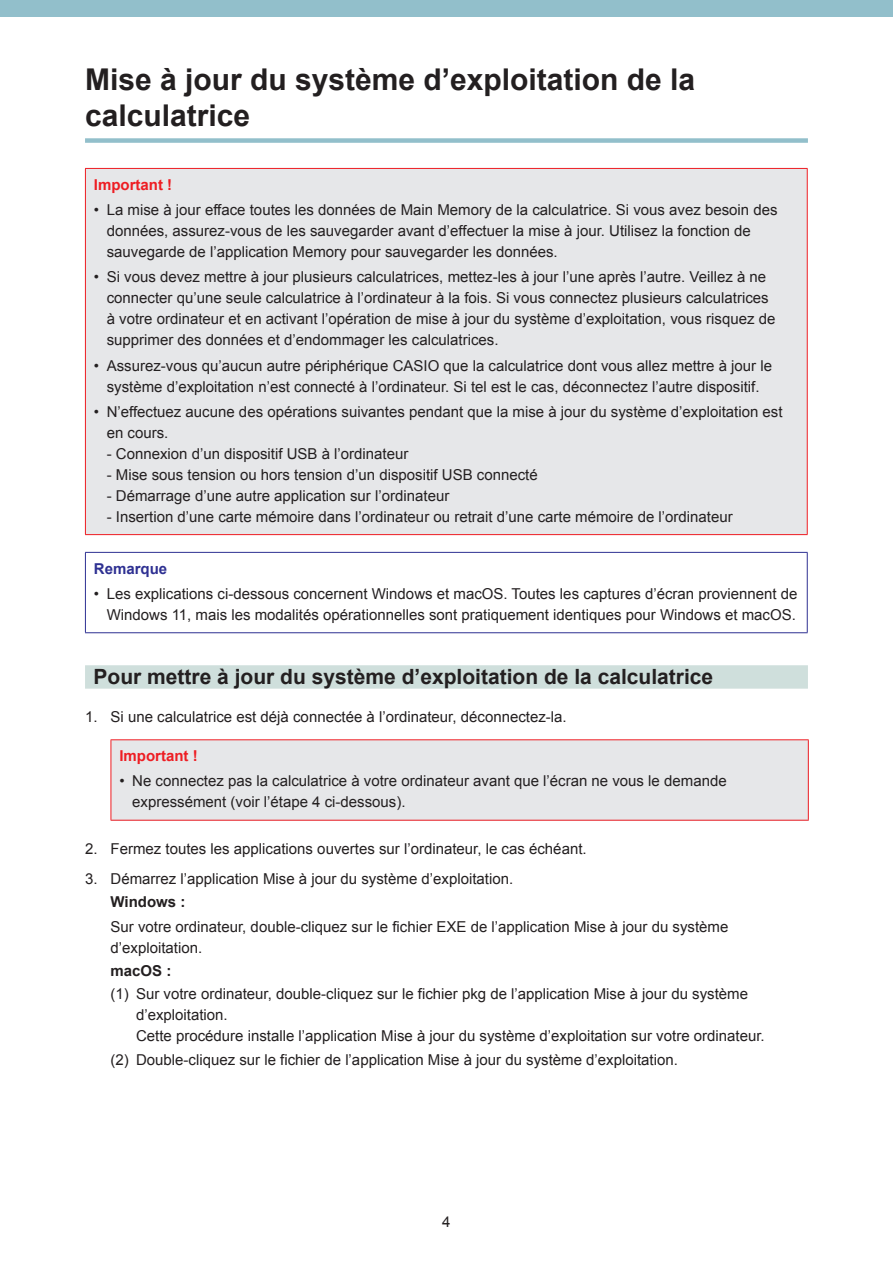
<style>
.page{position:relative;width:893px;height:1263px;background:#fff}
.page>*{position:absolute;margin:0;border:0;box-sizing:border-box;transform-origin:0 0}
.P_H2{font:700 30px/36px "Arial";color:#231f20}
.P_H3{font:700 21px "Arial";color:#231f20}
.P_BASE06{font:15px/21px "Arial";color:#231f20}
.P_STEP_STEP{font:15px "Arial";color:#231f20}
.P_BASE03{font:15px "Arial";color:#231f20}
.P_STEP{font:15px "Arial";color:#231f20}
.P_important{font:700 15px "Arial";color:#ee1d23}
.P_STEP__STEP{font:700 15px "Arial";color:#231f20}
.P_Note{font:700 15px "Arial";color:#2e3092}
</style>
<div class="page">
<div style="left:0;top:0;width:893px;height:17px;background:#92bfcb"></div>
<div style="left:85px;top:138px;width:723px;height:5px;background:#92bfcb"></div>
<div style="left:85px;top:168px;width:722px;height:367px;background:#e6e7e9"></div>
<hr style="left:85px;top:168px;width:723px;height:1px;background:#ee1d23">
<hr style="left:85px;top:169px;width:1px;height:365px;background:#ee1d23">
<hr style="left:807px;top:169px;width:1px;height:365px;background:#ee1d23">
<hr style="left:85px;top:534px;width:723px;height:1px;background:#ee1d23">
<hr style="left:85px;top:552px;width:723px;height:1px;background:#2e3092">
<hr style="left:85px;top:553px;width:1px;height:79px;background:#2e3092">
<hr style="left:807px;top:553px;width:1px;height:79px;background:#2e3092">
<hr style="left:85px;top:632px;width:723px;height:1px;background:#2e3092">
<hr style="left:111px;top:739px;width:698px;height:1px;background:#ee1d23">
<hr style="left:808px;top:740px;width:1px;height:80px;background:#ee1d23">
<hr style="left:111px;top:820px;width:698px;height:1px;background:#ee1d23">
<img style="left:89px;top:534px;width:715px;height:287px">
<p class="P_H2" style="left:85px;top:62px;width:612px">Mise à jour du système d’exploitation de la calculatrice</p>
<p class="P_important" style="left:94px;top:175px;width:80px">Important !</p>
<p class="P_BASE06" style="left:107px;top:199px;width:672px">La mise à jour efface toutes les données de Main Memory de la calculatrice. Si vous avez besoin des</p>
<p class="P_BASE06" style="left:94px;top:199px;width:7px">•</p>
<p class="P_BASE06" style="left:94px;top:267px;width:7px">•</p>
<p class="P_BASE06" style="left:94px;top:355px;width:7px">•</p>
<p class="P_BASE06" style="left:94px;top:401px;width:7px">•</p>
<p class="P_BASE06" style="left:107px;top:220px;width:646px">données, assurez-vous de les sauvegarder avant ’d effectuer la mise à jour. Utilisez la fonction de sauvegarde de ’l application Memory pour sauvegarder les données.</p>
<p class="P_BASE06" style="left:107px;top:267px;width:661px">Si vous devez mettre à jour plusieurs calculatrices, mettez-les à jour ’l une après ’l autre. Veillez à ne</p>
<p class="P_BASE06" style="left:107px;top:288px;width:670px">connecter qu’une seule calculatrice ’là ordinateur laà fois. Si vous connectez plusieurs calculatrices à votre ordinateur et en activant ’l opération de mise à jour du système ’d exploitation, vous risquez de supprimer des données et ’d endommager les calculatrices.</p>
<p class="P_BASE06" style="left:107px;top:355px;width:667px">Assurez-vous qu’aucun autre périphérique CASIO que la calculatrice dont vous allez mettre à jour le</p>
<p class="P_BASE06" style="left:107px;top:376px;width:654px">système ’d exploitation ’n est connecté ’là ordinateur. Si tel est le cas, déconnectez ’l autre dispositif.</p>
<p class="P_BASE06" style="left:107px;top:401px;width:677px">N’effectuez aucune des opérations suivantes pendant que la mise à jour du système ’d exploitation est</p>
<p class="P_BASE06" style="left:107px;top:422px;width:63px">en cours.</p>
<p class="P_BASE03" style="left:107px;top:444px;width:303px">- Connexion ’d un dispositif USB ’là ordinateur</p>
<p class="P_BASE03" style="left:107px;top:465px;width:433px">- Mise sous tension ou hors tension ’d un dispositif USB connecté</p>
<p class="P_BASE03" style="left:107px;top:486px;width:344px">- Démarrage ’d une autre application sur ’l ordinateur</p>
<p class="P_BASE03" style="left:107px;top:507px;width:628px">- Insertion ’d une carte mémoire dans ’l ordinateur ou retrait ’d une carte mémoire de ’l ordinateur</p>
<p class="P_Note" style="left:94px;top:559px;width:75px">Remarque</p>
<p class="P_BASE06" style="left:107px;top:583px;width:692px">Les explications ci-dessous concernent Windows et macOS. Toutes les captures ’d écran proviennent de</p>
<p class="P_BASE06" style="left:94px;top:583px;width:7px">•</p>
<p class="P_BASE06" style="left:107px;top:604px;width:691px">Windows 11, mais les modalités opérationnelles sont pratiquement identiques pour Windows et macOS.</p>
<p class="P_H3" style="left:94px;top:663px;width:621px">Pour mettre à jour du système d’exploitation de la calculatrice</p>
<p class="P_STEP" style="left:111px;top:707px;width:458px">Si une calculatrice est déjà connectée ’là ordinateur, déconnectez l a- .</p>
<p class="P_STEP" style="left:85px;top:707px;width:14px">1.</p>
<p class="P_STEP" style="left:85px;top:839px;width:14px">2.</p>
<p class="P_STEP" style="left:85px;top:869px;width:14px">3.</p>
<p class="P_important" style="left:119px;top:746px;width:80px">Important !</p>
<p class="P_BASE06" style="left:132px;top:771px;width:596px">Ne connectez pas la calculatrice à votre ordinateur avant que ’l écran ne vous le demande</p>
<p class="P_BASE06" style="left:119px;top:771px;width:7px">•</p>
<p class="P_BASE06" style="left:132px;top:792px;width:275px">expressément (voir ’l étape 4 ci-dessous .(</p>
<p class="P_STEP" style="left:111px;top:839px;width:478px">Fermez toutes les applications ouvertes sur ’l ordinateur le, cas échéant.</p>
<p class="P_STEP" style="left:111px;top:869px;width:404px">Démarrez ’l application Mise à jour du système ’d exploitation.</p>
<p class="P_STEP__STEP" style="left:111px;top:892px;width:76px">Windows :</p>
<p class="P_BASE06" style="left:111px;top:916px;width:619px">Sur votre ordinateur, double-cliquez sur le fichier EXE de ’l application Mise à jour du système ’d exploitation.</p>
<p class="P_STEP__STEP" style="left:111px;top:961px;width:62px">macOS :</p>
<p class="P_STEP_STEP" style="left:136px;top:984px;width:613px">Sur votre ordinateur, double-cliquez sur le fichier pkg de ’l application Mise à jour du système</p>
<p class="P_STEP_STEP" style="left:111px;top:984px;width:20px">)1(</p>
<p class="P_STEP_STEP" style="left:111px;top:1049px;width:20px">)2(</p>
<p class="P_STEP_STEP" style="left:136px;top:1005px;width:93px">’d exploitation.</p>
<p class="P_STEP_STEP" style="left:136px;top:1026px;width:630px">Cette procédure installe ’l application Mise à jour du système ’d exploitation sur votre ordinateur.</p>
<p class="P_STEP_STEP" style="left:136px;top:1049px;width:543px">Double-cliquez sur le fichier de ’l application Mise à jour du système ’d exploitation.</p>
<p class="P_BASE06" style="left:442px;top:1211px;width:10px">4</p>
</div>
